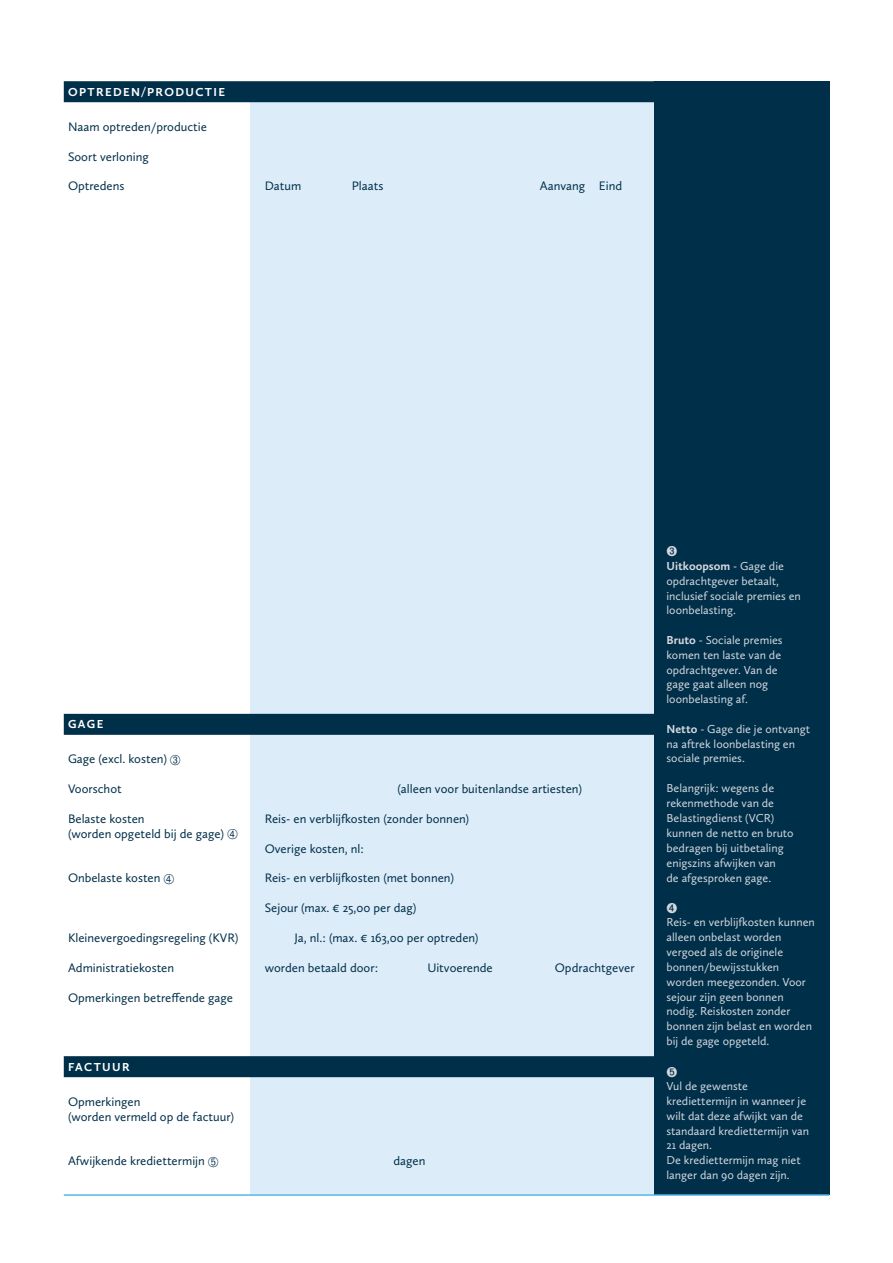
<style>
.page{position:relative;width:893px;height:1263px;background:#fff}
.page>*{position:absolute;margin:0;border:0;box-sizing:border-box;transform-origin:0 0}
.t1{font:14.25px "STIX General";color:#d4d8df}
.t2{font:12.75px/14.9px "Calluna Sans";color:#002f49}
.t3{font:12px/14.9px "Calluna Sans";color:#d4d8df}
.t4{font:700 12px "Calluna Sans";letter-spacing:.115em;color:#fff}
.s1{font-family:"STIX General";font-size:14.25px}
.s2{font-weight:700}
</style>
<div class="page">
<div style="left:250px;top:86px;width:404px;height:1109px;background:#dcecf9"></div>
<div style="left:64px;top:81px;width:611px;height:21px;background:#002f49"></div>
<div style="left:64px;top:714px;width:611px;height:21px;background:#002f49"></div>
<div style="left:64px;top:1056px;width:611px;height:21px;background:#002f49"></div>
<div style="left:654px;top:81px;width:175px;height:1114px;background:#002f49"></div>
<hr style="left:64px;top:1194px;width:765px;height:2px;background:#53b7e8">
<p class="t4" style="left:68px;top:84px;width:158px">OPTREDEN/PRODUCTIE</p>
<p class="t2" style="left:68px;top:119px;width:141px">Naam optreden/productie</p>
<p class="t2" style="left:68px;top:149px;width:82px">Soort verloning</p>
<p class="t2" style="left:68px;top:178px;width:58px">Optredens</p>
<p class="t2" style="left:265px;top:178px;width:38px">Datum</p>
<p class="t2" style="left:352px;top:178px;width:33px">Plaats</p>
<p class="t2" style="left:540px;top:178px;width:84px">Aanvang Eind</p>
<p class="t4" style="left:68px;top:717px;width:37px">GAGE</p>
<p class="t2" style="left:68px;top:751px;width:115px">Gage (excl. kosten) <span class="s1">➂</span></p>
<p class="t2" style="left:68px;top:781px;width:55px">Voorschot</p>
<p class="t2" style="left:68px;top:811px;width:172px">Belaste kosten<br>(worden opgeteld bij de gage) <span class="s1">➃</span></p>
<p class="t2" style="left:68px;top:870px;width:108px">Onbelaste kosten <span class="s1">➃</span></p>
<p class="t2" style="left:68px;top:930px;width:172px">Kleinevergoedingsregeling (KVR)</p>
<p class="t2" style="left:68px;top:960px;width:108px">Administratiekosten</p>
<p class="t2" style="left:68px;top:990px;width:167px">Opmerkingen betreffende gage</p>
<p class="t4" style="left:68px;top:1059px;width:63px">FACTUUR</p>
<p class="t2" style="left:68px;top:1094px;width:167px">Opmerkingen<br>(worden vermeld op de factuur)</p>
<p class="t2" style="left:68px;top:1153px;width:153px">Afwijkende krediettermijn <span class="s1">➄</span></p>
<p class="t2" style="left:398px;top:781px;width:186px">(alleen voor buitenlandse artiesten)</p>
<p class="t2" style="left:265px;top:811px;width:206px">Reis- en verblijfkosten (zonder bonnen)</p>
<p class="t2" style="left:265px;top:841px;width:101px">Overige kosten, nl:</p>
<p class="t2" style="left:265px;top:870px;width:191px">Reis- en verblijfkosten (met bonnen)</p>
<p class="t2" style="left:265px;top:900px;width:153px">Sejour (max. € 25,00 per dag)</p>
<p class="t2" style="left:294px;top:930px;width:186px">Ja, nl.: (max. € 163,00 per optreden)</p>
<p class="t2" style="left:265px;top:960px;width:115px">worden betaald door:</p>
<p class="t2" style="left:427px;top:960px;width:67px">Uitvoerende</p>
<p class="t2" style="left:555px;top:960px;width:81px">Opdrachtgever</p>
<p class="t2" style="left:393px;top:1153px;width:34px">dagen</p>
<p class="t1" style="left:666px;top:542px;width:13px">➌</p>
<p class="t3" style="left:666px;top:558px;width:136px"><span class="s2">Uitkoopsom</span> - Gage die opdrachtgever betaalt, inclusief sociale premies en loonbelasting.</p>
<p class="t3" style="left:666px;top:632px;width:118px"><span class="s2">Bruto</span> - Sociale premies komen ten laste van de opdrachtgever. Van de gage gaat alleen nog loonbelasting af.</p>
<p class="t3" style="left:666px;top:721px;width:145px"><span class="s2">Netto</span> - Gage die je ontvangt na aftrek loonbelasting en sociale premies.</p>
<p class="t3" style="left:666px;top:780px;width:129px">Belangrijk: wegens de rekenmethode van de<br>Belastingdienst (VCR) kunnen de netto en bruto bedragen bij uitbetaling enigszins afwijken van<br>de afgesproken gage.</p>
<p class="t1" style="left:666px;top:898px;width:13px">➍</p>
<p class="t3" style="left:666px;top:914px;width:150px">Reis- en verblijfkosten kunnen alleen onbelast worden vergoed als de originele bonnen/bewijsstukken worden meegezonden. Voor sejour zijn geen bonnen nodig. Reiskosten zonder bonnen zijn belast en worden bij de gage opgeteld.</p>
<p class="t1" style="left:666px;top:1062px;width:13px">➎</p>
<p class="t3" style="left:666px;top:1078px;width:144px">Vul de gewenste krediettermijn in wanneer je wilt dat deze afwijkt van de standaard krediettermijn van<br>21 dagen.<br>De krediettermijn mag niet langer dan 90 dagen zijn.</p>
</div>
